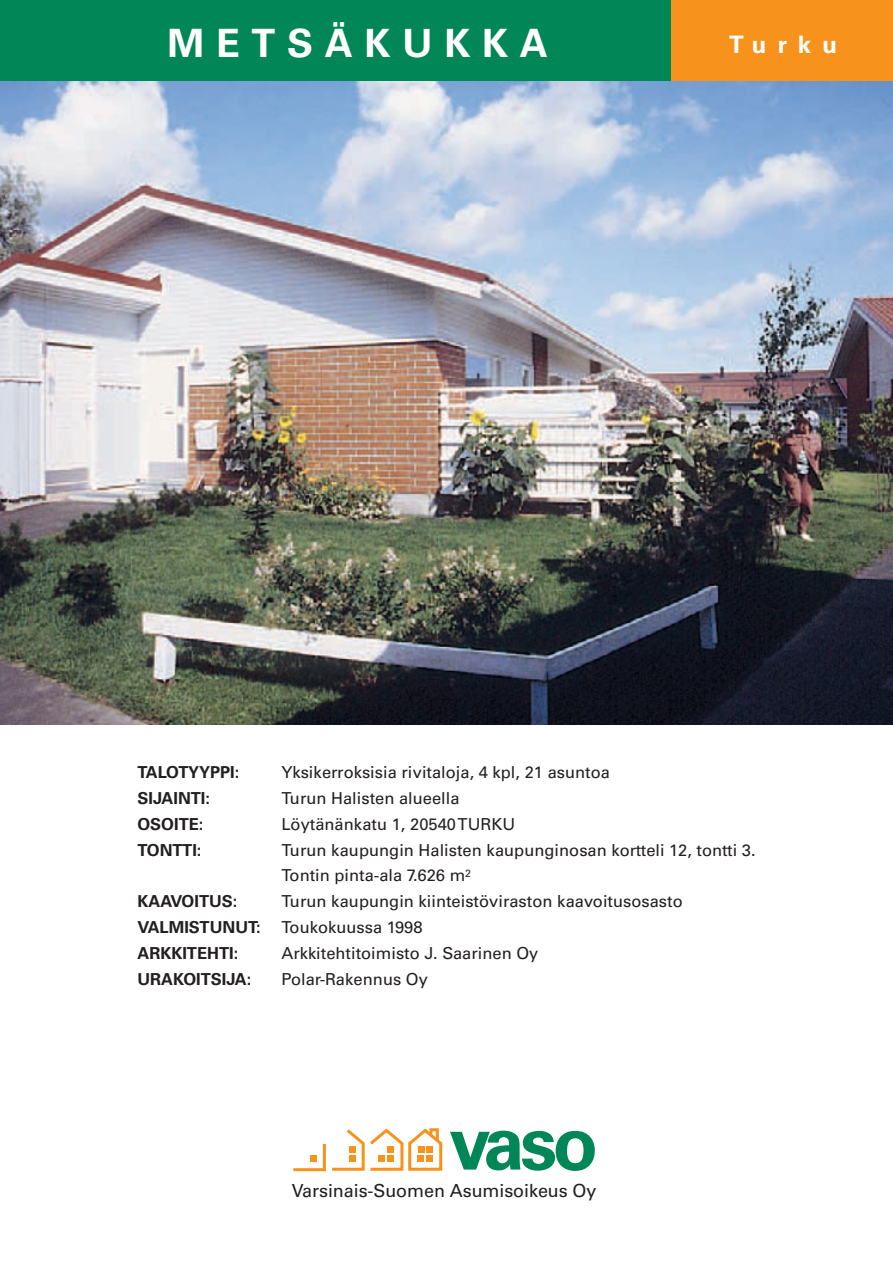
<style>
.page{position:relative;width:893px;height:1263px;background:#fff}
.page>*{position:absolute;margin:0;border:0;box-sizing:border-box;transform-origin:0 0}
.t1{font:700 74.85px "Univers";color:#008657}
.t2{font:700 39px "Univers";letter-spacing:.3em;color:#fff}
.t3{font:700 24px "Univers";letter-spacing:.46em;color:#fff}
.t4{font:18px "Univers";letter-spacing:-.005em;color:#231f20}
.t5{font:16.5px/26px "Univers";color:#231f20}
.t6{font:700 16.5px "Univers";color:#231f20}
</style>
<div class="page">
<img style="left:0;top:81px;width:893px;height:644px">
<div style="left:0;top:0;width:893px;height:81px;background:#f7931d"></div>
<div style="left:0;top:0;width:670px;height:81px;background:#008657"></div>
<svg style="left:293px;top:1128px;width:150px;height:44px"></svg>
<h2 class="t2" style="left:167px;top:29px;width:382px">METSÄKUKKA</h2>
<h3 class="t3" style="left:729px;top:36px;width:109px">Turku</h3>
<p class="t6" style="left:137px;top:766px;width:104px">TALOTYYPPI:</p>
<p class="t5" style="left:281px;top:760px;width:330px">Yksikerroksisia rivitaloja, 4 kpl, 21 asuntoa</p>
<p class="t6" style="left:137px;top:792px;width:74px">SIJAINTI:</p>
<p class="t5" style="left:281px;top:786px;width:180px">Turun Halisten alueella</p>
<p class="t6" style="left:137px;top:818px;width:68px">OSOITE:</p>
<p class="t5" style="left:281px;top:812px;width:235px">Löytänänkatu 1, 20540 TURKU</p>
<p class="t6" style="left:137px;top:844px;width:66px">TONTTI:</p>
<p class="t5" style="left:281px;top:838px;width:476px">Turun kaupungin Halisten kaupunginosan kortteli 12, tontti 3.<br>Tontin pinta-ala 7.626 m<sup>2</sup></p>
<p class="t6" style="left:137px;top:895px;width:102px">KAAVOITUS:</p>
<p class="t5" style="left:281px;top:890px;width:403px">Turun kaupungin kiinteistöviraston kaavoitusosasto</p>
<p class="t6" style="left:137px;top:921px;width:125px">VALMISTUNUT:</p>
<p class="t5" style="left:281px;top:916px;width:143px">Toukokuussa 1998</p>
<p class="t6" style="left:137px;top:947px;width:102px">ARKKITEHTI:</p>
<p class="t5" style="left:281px;top:942px;width:258px">Arkkitehtitoimisto J. Saarinen Oy</p>
<p class="t6" style="left:137px;top:973px;width:116px">URAKOITSIJA:</p>
<p class="t5" style="left:281px;top:968px;width:148px">Polar-Rakennus Oy</p>
<h1 class="t1" style="left:449px;top:1115px;width:150px">vaso</h1>
<p class="t4" style="left:292px;top:1184px;width:306px">Varsinais-Suomen Asumisoikeus Oy</p>
</div>
